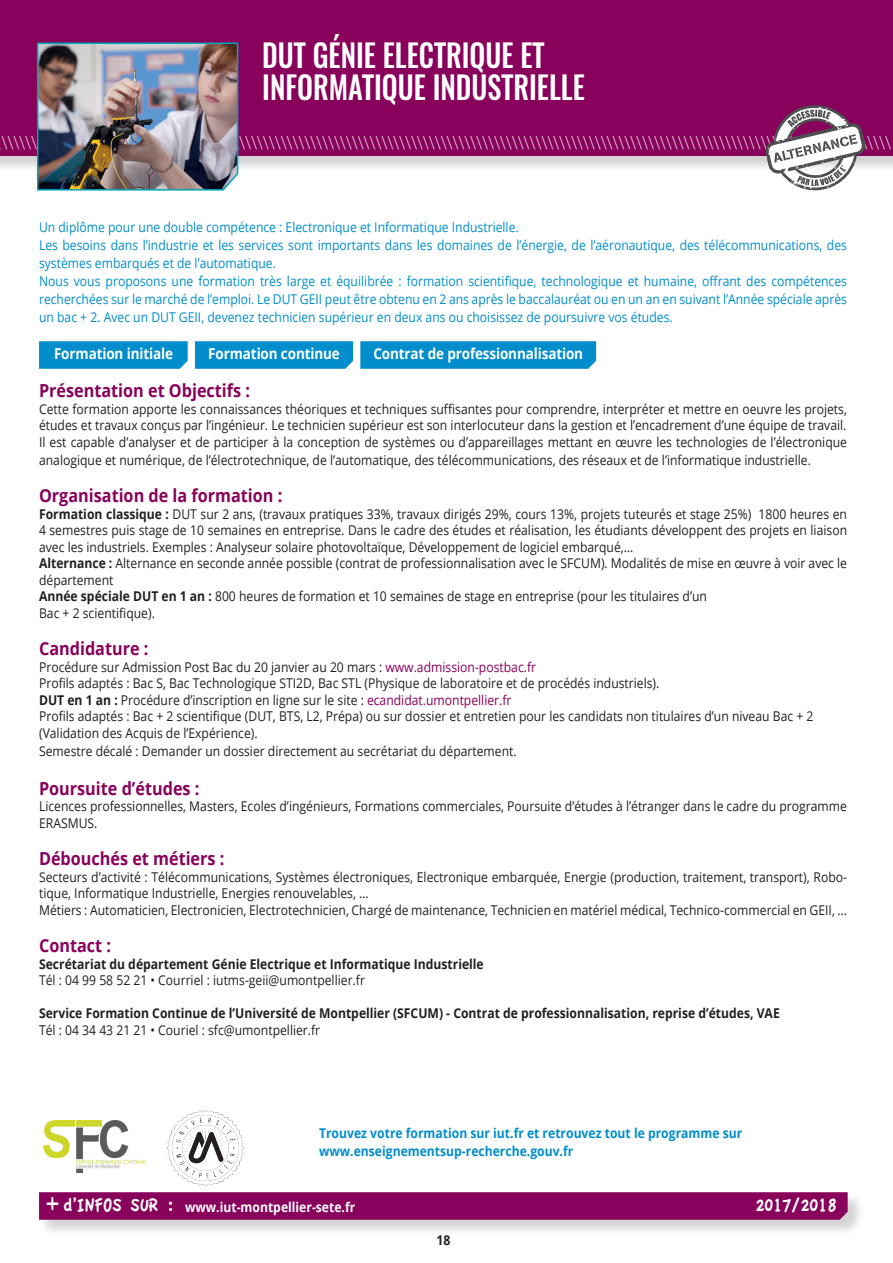
<style>
.page{position:relative;width:893px;height:1263px;background:#fff}
.page>*{position:absolute;margin:0;border:0;box-sizing:border-box;transform-origin:0 0}
.t1{font:54px "Mf I Love Glitter";color:#fff;scale:.9 1}
.t2{font:500 31.5px "Oswald";color:#fff;scale:.9 1}
.t3{font:19.5px "Apple Casual";color:#fff;scale:.9 1}
.t4{font:700 18px "Open Sans";color:#88015b;scale:.9 1}
.t5{font:700 15px "Open Sans";letter-spacing:-.01em;color:#fff;scale:.9 1}
.t6{font:13.5px/16.5px "Open Sans";color:#231f20;scale:.9 1}
.t7{font:13.5px/18px "Open Sans";color:#008dcb;text-align:justify;scale:.9 1}
.t8{font:700 13.5px "Open Sans";color:#231f20;scale:.9 1}
.t9{font:700 13.5px "Open Sans";color:#008dcb;scale:.9 1}
.t10{font:700 13.5px "Open Sans";color:#fff;scale:.9 1}
.s1{font-weight:700}
.s2{color:#88015b}
</style>
<div class="page">
<img style="left:43px;top:1121px;width:103px;height:51px">
<img style="left:168px;top:1110px;width:75px;height:76px">
<div style="left:0;top:0;width:893px;height:156px;background:#88015b"></div>
<div style="left:39px;top:1192px;width:825px;height:44px;background:#231f20;opacity:.2"></div>
<svg style="left:39px;top:1192px;width:809px;height:28px;background:#89055d"></svg>
<svg style="left:39px;top:341px;width:149px;height:28px;background:#0690cc"></svg>
<svg style="left:195px;top:341px;width:158px;height:28px;background:#068fcc"></svg>
<svg style="left:360px;top:341px;width:236px;height:28px;background:#058fcc"></svg>
<svg style="left:36px;top:42px;width:855px;height:149px"></svg>
<p class="t2" style="left:262px;top:34px;width:315px">DUT GÉNIE ELECTRIQUE ET</p>
<p class="t2" style="left:262px;top:65px;width:360px">INFORMATIQUE INDUSTRIELLE</p>
<p class="t7" style="left:39px;top:218px;width:534px">Un diplôme pour une double compétence : Electronique et Informatique Industrielle.</p>
<p class="t7" style="left:39px;top:236px;width:899px">Les besoins dans l’industrie et les services sont importants dans les domaines de l’énergie, de l’aéronautique, des télécommunications, des</p>
<p class="t7" style="left:39px;top:254px;width:265px">systèmes embarqués et de l’automatique.</p>
<p class="t7" style="left:39px;top:272px;width:899px">Nous vous proposons une formation très large et équilibrée : formation scientifique, technologique et humaine, offrant des compétences recherchées sur le marché de l’emploi. Le DUT GEII peut être obtenu en 2 ans après le baccalauréat ou en un an en suivant l’Année spéciale après un bac + 2. Avec un DUT GEII, devenez technicien supérieur en deux ans ou choisissez de poursuivre vos études.</p>
<p class="t5" style="left:54px;top:343px;width:134px">Formation initiale</p>
<p class="t5" style="left:208px;top:343px;width:148px">Formation continue</p>
<p class="t5" style="left:373px;top:343px;width:234px">Contrat de professionnalisation</p>
<p class="t4" style="left:39px;top:378px;width:236px">Présentation et Objectifs :</p>
<p class="t6" style="left:39px;top:400px;width:899px">Cette formation apporte les connaissances théoriques et techniques suffisantes pour comprendre, interpréter et mettre en oeuvre les projets, études et travaux conçus par l’ingénieur. Le technicien supérieur est son interlocuteur dans la gestion et l’encadrement d’une équipe de travail.</p>
<p class="t6" style="left:39px;top:432px;width:899px;line-height:18px">Il est capable d’analyser et de participer à la conception de systèmes ou d’appareillages mettant en œuvre les technologies de l’électronique analogique et numérique, de l’électrotechnique, de l’automatique, des télécommunications, des réseaux et de l’informatique industrielle.</p>
<p class="t4" style="left:39px;top:483px;width:272px">Organisation de la formation :</p>
<p class="t6" style="left:39px;top:505px;width:899px;text-align:justify"><span class="s1">Formation classique :</span> DUT sur 2 ans, (travaux pratiques 33%, travaux dirigés 29%, cours 13%, projets tuteurés et stage 25%) 1800 heures en 4 semestres puis stage de 10 semaines en entreprise. Dans le cadre des études et réalisation, les étudiants développent des projets en liaison avec les industriels. Exemples : Analyseur solaire photovoltaïque, Développement de logiciel embarqué,…</p>
<p class="t6" style="left:39px;top:555px;width:899px"><span class="s1">Alternance :</span> Alternance en seconde année possible (contrat de professionnalisation avec le SFCUM). Modalités de mise en œuvre à voir avec le département</p>
<p class="t6" style="left:39px;top:588px;width:744px"><span class="s1">Année spéciale DUT en 1 an :</span> 800 heures de formation et 10 semaines de stage en entreprise (pour les titulaires d’un</p>
<p class="t6" style="left:39px;top:604px;width:130px">Bac + 2 scientifique).</p>
<p class="t4" style="left:39px;top:636px;width:123px">Candidature :</p>
<p class="t6" style="left:39px;top:658px;width:554px">Procédure sur Admission Post Bac du 20 janvier au 20 mars : <span class="s2">www.admission-postbac.fr</span></p>
<p class="t6" style="left:39px;top:675px;width:691px">Profils adaptés : Bac S, Bac Technologique STI2D, Bac STL (Physique de laboratoire et de procédés industriels).</p>
<p class="t6" style="left:39px;top:691px;width:526px"><span class="s1">DUT en 1 an :</span> Procédure d’inscription en ligne sur le site : <span class="s2">ecandidat.umontpellier.fr</span></p>
<p class="t6" style="left:39px;top:708px;width:862px">Profils adaptés : Bac + 2 scientifique (DUT, BTS, L2, Prépa) ou sur dossier et entretien pour les candidats non titulaires d’un niveau Bac + 2</p>
<p class="t6" style="left:39px;top:724px;width:244px">(Validation des Acquis de l’Expérience).</p>
<p class="t6" style="left:39px;top:742px;width:532px">Semestre décalé : Demander un dossier directement au secrétariat du département.</p>
<p class="t4" style="left:39px;top:775px;width:180px">Poursuite d’études :</p>
<p class="t6" style="left:39px;top:798px;width:899px">Licences professionnelles, Masters, Ecoles d’ingénieurs, Formations commerciales, Poursuite d’études à l’étranger dans le cadre du programme<br>ERASMUS.</p>
<p class="t4" style="left:39px;top:846px;width:207px">Débouchés et métiers :</p>
<p class="t6" style="left:39px;top:868px;width:899px">Secteurs d’activité : Télécommunications, Systèmes électroniques, Electronique embarquée, Energie (production, traitement, transport), Robo&shy;tique, Informatique Industrielle, Energies renouvelables, …</p>
<p class="t6" style="left:39px;top:901px;width:899px">Métiers : Automaticien, Electronicien, Electrotechnicien, Chargé de maintenance, Technicien en matériel médical, Technico-commercial en GEII, …</p>
<p class="t4" style="left:39px;top:933px;width:81px">Contact :</p>
<p class="t8" style="left:39px;top:954px;width:496px">Secrétariat du département Génie Electrique et Informatique Industrielle</p>
<p class="t6" style="left:39px;top:972px;width:364px">Tél : 04 99 58 52 21 • Courriel : iutms-geii@umontpellier.fr</p>
<p class="t8" style="left:39px;top:1004px;width:825px">Service Formation Continue de l’Université de Montpellier (SFCUM) - Contrat de professionnalisation, reprise d’études, VAE</p>
<p class="t6" style="left:39px;top:1021px;width:314px">Tél : 04 34 43 21 21 • Couriel : sfc@umontpellier.fr</p>
<p class="t9" style="left:319px;top:1123px;width:472px">Trouvez votre formation sur iut.fr et retrouvez tout le programme sur</p>
<p class="t9" style="left:319px;top:1141px;width:284px">www.enseignementsup-recherche.gouv.fr</p>
<p class="t1" style="left:46px;top:1169px;width:16px">+</p>
<p class="t3" style="left:63px;top:1194px;width:124px">d’INFOS SUR :</p>
<p class="t10" style="left:185px;top:1198px;width:191px">www.iut-montpellier-sete.fr</p>
<p class="t3" style="left:755px;top:1195px;width:92px">2017/2018</p>
<p class="t8" style="left:436px;top:1231px;width:17px">18</p>
</div>
